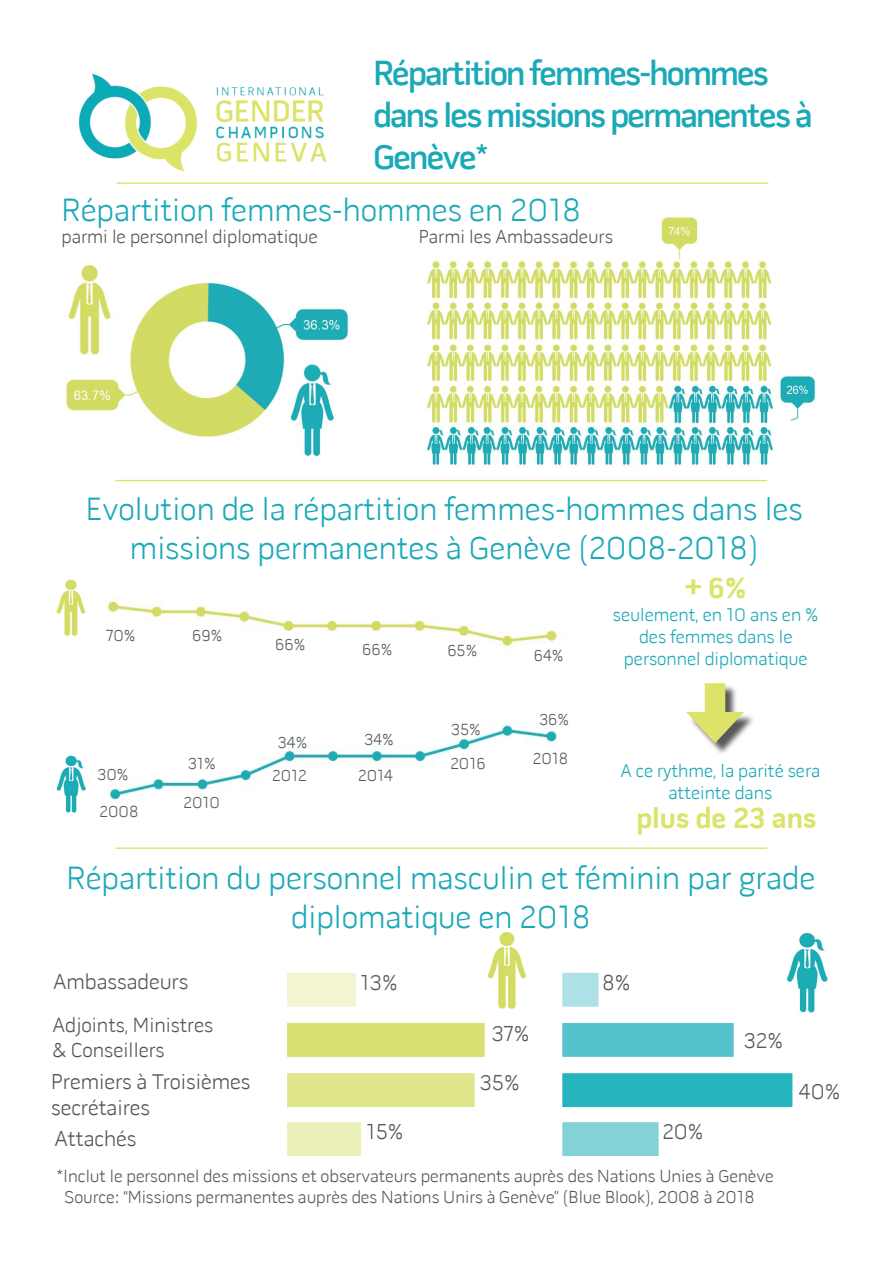
<style>
.page{position:relative;width:893px;height:1263px;background:#fff}
.page>*{position:absolute;margin:0;border:0;box-sizing:border-box;transform-origin:0 0}
.t1{font:600 35.25px/42.3px "Pill Gothic 600 mg";letter-spacing:-.05em;color:#1aa9b7}
.t2{font:300 32.55px/39px "Pill Gothic 600 mg";color:#1aa9b7;text-align:center}
.t3{font:700 29.7px "Pill Gothic 600 mg";color:#dbe368}
.t4{font:300 21.9px/26.2px "Pill Gothic 600 mg";color:#545557}
.t5{font:300 21.9px "Pill Gothic 600 mg";color:#57585a}
.t6{font:300 20.7px "Pill Gothic 600 mg";color:#545557}
.t7{font:300 19.05px "Pill Gothic 600 mg";color:#57585a}
.t8{font:300 18.6px/22.4px "Pill Gothic 600 mg";color:#1aa9b7;text-align:center}
.t9{font:300 17.7px/21.1px "Pill Gothic 600 mg";color:#57585a}
.t10{font:300 16.35px "Pill Gothic 600 mg";color:#57585a}
</style>
<div class="page">
<img style="left:110px;top:724px;width:447px;height:77px">
<img style="left:107px;top:600px;width:454px;height:48px">
<img style="left:216px;top:87px;width:111px;height:75px">
<img style="left:78px;top:73px;width:120px;height:99px">
<div style="left:688px;top:685px;width:68px;height:70px;background:#231f20;opacity:.75"></div>
<div style="left:705px;top:683px;width:20px;height:41px;background:#dbe368"></div>
<svg style="left:686px;top:712px;width:58px;height:31px"></svg>
<hr style="left:117px;top:182px;width:651px;height:2px;background:#dbe368">
<hr style="left:115px;top:480px;width:652px;height:1px;background:#dbe368">
<hr style="left:115px;top:847px;width:652px;height:2px;background:#dbe368">
<img style="left:287px;top:972px;width:526px;height:184px">
<img style="left:787px;top:932px;width:41px;height:80px">
<img style="left:487px;top:931px;width:40px;height:77px">
<img style="left:56px;top:580px;width:29px;height:55px">
<img style="left:57px;top:756px;width:29px;height:57px">
<img style="left:425px;top:258px;width:350px;height:209px">
<img style="left:659px;top:216px;width:41px;height:43px">
<img style="left:780px;top:376px;width:36px;height:45px">
<img style="left:66px;top:264px;width:283px;height:192px">
<p class="t1" style="left:373px;top:52px;width:441px">Répartition femmes-hommes dans les missions permanentes à<br>Genève*</p>
<p class="t2" style="left:62px;top:191px;width:521px">Répartition femmes-hommes en 2018</p>
<p class="t7" style="left:62px;top:226px;width:258px">parmi le personnel diplomatique</p>
<p class="t7" style="left:419px;top:226px;width:196px">Parmi les Ambassadeurs</p>
<p class="t2" style="left:86px;top:489px;width:718px">Evolution de la répartition femmes-hommes dans les missions permanentes à Genève (2008-2018)</p>
<p class="t10" style="left:106px;top:626px;width:31px">70%</p>
<p class="t10" style="left:192px;top:626px;width:32px">69%</p>
<p class="t10" style="left:275px;top:635px;width:32px">66%</p>
<p class="t10" style="left:362px;top:640px;width:32px">66%</p>
<p class="t10" style="left:447px;top:641px;width:32px">65%</p>
<p class="t10" style="left:278px;top:733px;width:31px">34%</p>
<p class="t10" style="left:364px;top:730px;width:31px">34%</p>
<p class="t10" style="left:451px;top:719px;width:32px">35%</p>
<p class="t10" style="left:534px;top:646px;width:31px">64%</p>
<p class="t10" style="left:539px;top:710px;width:32px">36%</p>
<p class="t3" style="left:685px;top:570px;width:63px">+ 6%</p>
<p class="t8" style="left:613px;top:603px;width:207px">seulement, en 10 ans en % des femmes dans le personnel diplomatique</p>
<p class="t10" style="left:450px;top:754px;width:37px">2016</p>
<p class="t10" style="left:533px;top:749px;width:37px">2018</p>
<p class="t10" style="left:188px;top:754px;width:29px">31%</p>
<p class="t8" style="left:620px;top:760px;width:201px">A ce rythme, la parité sera atteinte dans</p>
<p class="t3" style="left:636px;top:800px;width:182px">plus de 23 ans</p>
<p class="t2" style="left:67px;top:858px;width:750px">Répartition du personnel masculin et féminin par grade diplomatique en 2018</p>
<p class="t10" style="left:97px;top:765px;width:33px">30%</p>
<p class="t10" style="left:272px;top:766px;width:36px">2012</p>
<p class="t10" style="left:358px;top:766px;width:36px">2014</p>
<p class="t10" style="left:184px;top:793px;width:38px">2010</p>
<p class="t10" style="left:100px;top:802px;width:40px">2008</p>
<p class="t5" style="left:53px;top:969px;width:137px">Ambassadeurs</p>
<p class="t6" style="left:52px;top:1013px;width:162px">Adjoints, Ministres</p>
<p class="t6" style="left:52px;top:1038px;width:114px">&amp; Conseillers</p>
<p class="t4" style="left:51px;top:1068px;width:201px">Premiers à Troisièmes secrétaires</p>
<p class="t4" style="left:54px;top:1126px;width:83px">Attachés</p>
<p class="t5" style="left:360px;top:970px;width:39px">13%</p>
<p class="t5" style="left:491px;top:1021px;width:40px">37%</p>
<p class="t5" style="left:479px;top:1070px;width:42px">35%</p>
<p class="t5" style="left:602px;top:970px;width:30px">8%</p>
<p class="t5" style="left:366px;top:1118px;width:39px">15%</p>
<p class="t5" style="left:662px;top:1118px;width:43px">20%</p>
<p class="t5" style="left:743px;top:1028px;width:41px">32%</p>
<p class="t9" style="left:64px;top:1166px;width:711px;text-indent:-8px">*Inclut le personnel des missions et observateurs permanents auprès des Nations Unies à Genève<br>Source: “Missions permanentes auprès des Nations Unirs à Genève” (Blue Blook), 2008 à 2018</p>
<p class="t5" style="left:799px;top:1078px;width:43px">40%</p>
</div>
